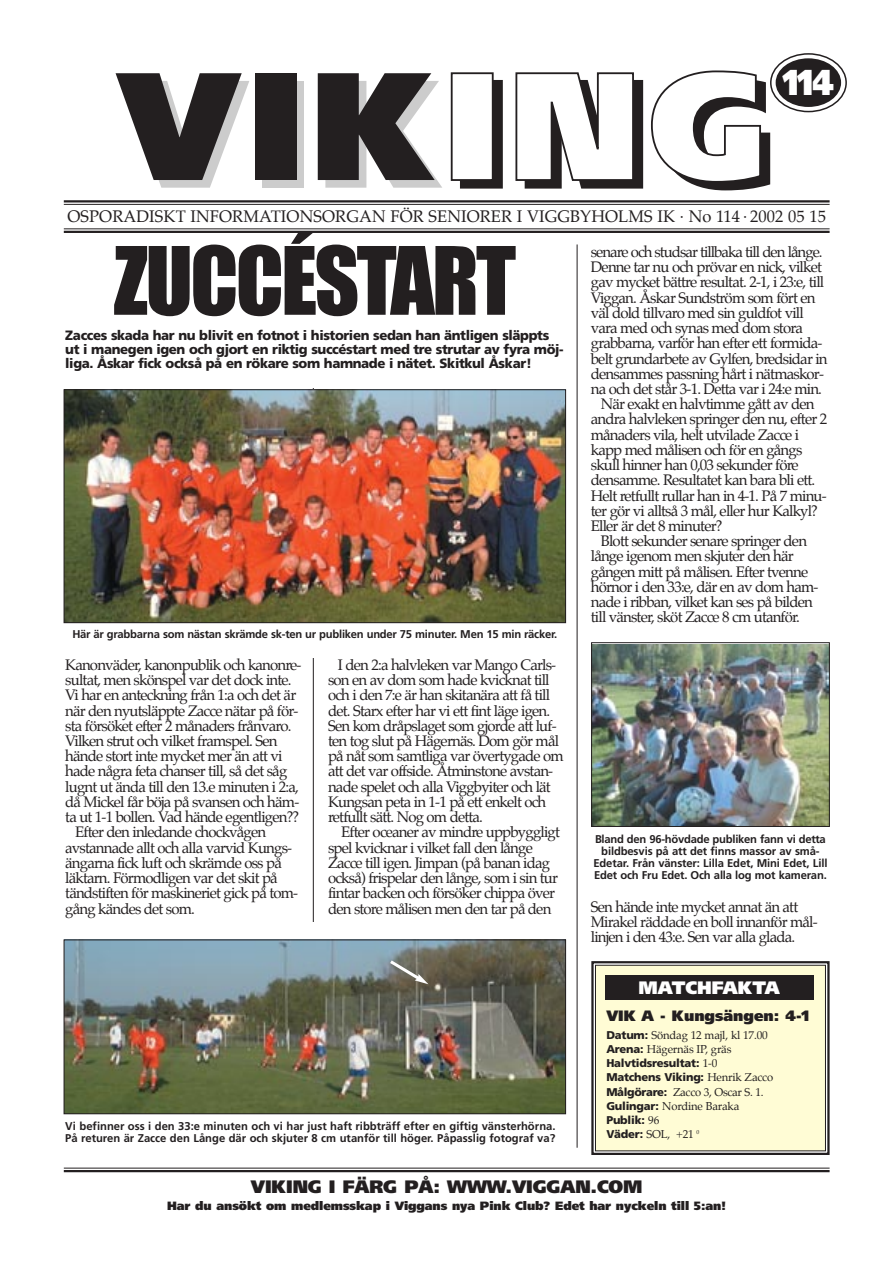
<style>
.page{position:relative;width:893px;height:1263px;background:#fff}
.page>*{position:absolute;margin:0;border:0;box-sizing:border-box;transform-origin:0 0}
.t1{font:900 153px "Frutiger";letter-spacing:.05em;color:#231f20}
.t2{font:87px "Impact";letter-spacing:-.03em;color:#231f20}
.t3{font:900 36px "Frutiger";color:#fff;scale:.85 1}
.t4{font:900 18px "Frutiger";letter-spacing:-.005em;color:#231f20}
.t5{font:900 18px "Frutiger";color:#fff}
.t6{font:16.5px "Palatino";letter-spacing:.005em;color:#231f20}
.t7{font:15px/15.3px "Palatino";letter-spacing:-.055em;color:#231f20}
.t8{font:900 15px "Frutiger";color:#231f20}
.t9{font:900 13.5px/14.2px "Frutiger";letter-spacing:-.03em;color:#231f20}
.t10{font:900 12px "Frutiger";letter-spacing:-.005em;color:#231f20}
.t11{font:700 11.25px/12px "Frutiger";letter-spacing:-.01em;color:#231f20;text-align:center}
.t12{font:11.25px/14.2px "Palatino";letter-spacing:-.015em;color:#231f20}
.t13{font:900 11.25px/14.2px "Frutiger";letter-spacing:-.02em;color:#231f20}
.s1{color:#fff}
.s2{font-family:"Frutiger";font-weight:900}
.s3{font-family:"Palatino";font-weight:400}
</style>
<div class="page">
<hr style="left:64px;top:200px;width:765px;height:2px;background:#231f20">
<hr style="left:64px;top:204px;width:765px;height:1px;background:#231f20">
<hr style="left:64px;top:228px;width:765px;height:1px;background:#231f20">
<hr style="left:64px;top:231px;width:765px;height:2px;background:#231f20">
<hr style="left:64px;top:1168px;width:765px;height:1px;background:#231f20">
<hr style="left:64px;top:1170px;width:765px;height:2px;background:#231f20">
<svg style="left:770px;top:53px;width:76px;height:59px"></svg>
<div style="left:775px;top:58px;width:66px;height:49px;background:#231f20;border-radius:50%"></div>
<hr style="left:577px;top:244px;width:1px;height:904px;background:#231f20">
<hr style="left:313px;top:388px;width:1px;height:543px;background:#231f20">
<div style="left:595px;top:965px;width:230px;height:186px;background:#fffcd5"></div>
<div style="left:591px;top:961px;width:238px;height:194px;border:2px solid #231f20"></div>
<div style="left:595px;top:965px;width:230px;height:186px;border:1px solid #231f20"></div>
<div style="left:604px;top:975px;width:209px;height:25px;background:#231f20"></div>
<img style="left:66px;top:392px;width:498px;height:229px">
<div style="left:64px;top:390px;width:502px;height:233px;border:1px solid #231f20"></div>
<img style="left:66px;top:942px;width:498px;height:170px">
<div style="left:64px;top:940px;width:502px;height:174px;border:1px solid #231f20"></div>
<img style="left:593px;top:644px;width:234px;height:181px">
<div style="left:591px;top:642px;width:238px;height:185px;border:1px solid #231f20"></div>
<svg style="left:387px;top:958px;width:41px;height:26px"></svg>
<h1 class="t1" style="left:118px;top:65px;width:651px">VIK<span class="s1">ING</span></h1>
<h3 class="t3" style="left:782px;top:68px;width:62px">114</h3>
<p class="t6" style="left:67px;top:208px;width:760px">OSPORADISKT INFORMATIONSORGAN FÖR SENIORER I VIGGBYHOLMS IK · No 114 · 2002 05 15</p>
<h2 class="t2" style="left:114px;top:227px;width:404px">ZUCCÉSTART</h2>
<p class="t9" style="left:65px;top:329px;width:500px">Zacces skada har nu blivit en fotnot i historien sedan han äntligen släppts ut i manegen igen och gjort en riktig succéstart med tre strutar av fyra möj&shy;liga. Åskar fick också på en rökare som hamnade i nätet. Skitkul Åskar!</p>
<p class="t11" style="left:72px;top:629px;width:486px">Här är grabbarna som nästan skrämde sk-ten ur publiken under 75 minuter. Men 15 min räcker.</p>
<p class="t7" style="left:65px;top:658px;width:238px">Kanonväder, kanonpublik och kanonre-</p>
<p class="t7" style="left:65px;top:673px;width:228px">sultat, men skönspel var det dock inte.</p>
<p class="t7" style="left:65px;top:689px;width:232px">Vi har en anteckning från 1:a och det är</p>
<p class="t7" style="left:65px;top:704px;width:235px">när den nyutsläppte Zacce nätar på för-</p>
<p class="t7" style="left:65px;top:719px;width:228px">sta försöket efter 2 månaders frånvaro.</p>
<p class="t7" style="left:65px;top:734px;width:214px">Vilken strut och vilket framspel. Sen</p>
<p class="t7" style="left:65px;top:750px;width:219px">hände stort inte mycket mer än att vi</p>
<p class="t7" style="left:65px;top:765px;width:223px">hade några feta chanser till, så det såg</p>
<p class="t7" style="left:65px;top:780px;width:235px">lugnt ut ända till den 13.e minuten i 2:a,</p>
<p class="t7" style="left:65px;top:795px;width:235px">då Mickel får böja på svansen och häm-</p>
<p class="t7" style="left:65px;top:810px;width:235px">ta ut 1-1 bollen. Vad hände egentligen??</p>
<p class="t7" style="left:75px;top:826px;width:192px">Efter den inledande chockvågen</p>
<p class="t7" style="left:65px;top:841px;width:228px">avstannade allt och alla varvid Kungs-</p>
<p class="t7" style="left:65px;top:856px;width:218px">ängarna fick luft och skrämde oss på</p>
<p class="t7" style="left:65px;top:871px;width:214px">läktarn. Förmodligen var det skit på</p>
<p class="t7" style="left:65px;top:887px;width:234px">tändstiften för maskineriet gick på tom-</p>
<p class="t7" style="left:65px;top:902px;width:131px">gång kändes det som.</p>
<p class="t7" style="left:328px;top:658px;width:237px;text-indent:10px">I den 2:a halvleken var Mango Carls&shy;son en av dom som hade kvicknat till och i den 7:e är han skitanära att få till det. Starx efter har vi ett fint läge igen.<br>Sen kom dråpslaget som gjorde att luf&shy;ten tog slut på Hägernäs. Dom gör mål på nåt som samtliga var övertygade om att det var offside. Åtminstone avstan&shy;nade spelet och alla Viggbyiter och lät Kungsan peta in 1-1 på ett enkelt och retfullt sätt. Nog om detta.</p>
<p class="t7" style="left:328px;top:826px;width:233px;text-indent:13px">Efter oceaner av mindre uppbyggligt spel kvicknar i vilket fall den långe Zacce till igen. Jimpan (på banan idag också) frispelar den långe, som i sin tur fintar backen och försöker chippa över den store målisen men den tar på den</p>
<p class="t11" style="left:65px;top:1121px;width:492px;text-align:left">Vi befinner oss i den 33:e minuten och vi har just haft ribbträff efter en giftig vänsterhörna.<br>På returen är Zacce den Långe där och skjuter 8 cm utanför till höger. Påpasslig fotograf va?</p>
<p class="t7" style="left:591px;top:245px;width:233px">senare och studsar tillbaka till den långe.</p>
<p class="t7" style="left:591px;top:260px;width:232px">Denne tar nu och prövar en nick, vilket</p>
<p class="t7" style="left:591px;top:276px;width:235px">gav mycket bättre resultat. 2-1, i 23:e, till</p>
<p class="t7" style="left:591px;top:291px;width:226px">Viggan. Åskar Sundström som fört en</p>
<p class="t7" style="left:591px;top:306px;width:214px">väl dold tillvaro med sin guldfot vill</p>
<p class="t7" style="left:591px;top:321px;width:214px">vara med och synas med dom stora</p>
<p class="t7" style="left:591px;top:337px;width:233px">grabbarna, varför han efter ett formida-</p>
<p class="t7" style="left:591px;top:352px;width:238px">belt grundarbete av Gylfen, bredsidar in</p>
<p class="t7" style="left:591px;top:367px;width:235px">densammes passning hårt i nätmaskor-</p>
<p class="t7" style="left:591px;top:382px;width:233px">na och det står 3-1. Detta var i 24:e min.</p>
<p class="t7" style="left:600px;top:398px;width:215px">När exakt en halvtimme gått av den</p>
<p class="t7" style="left:591px;top:413px;width:238px">andra halvleken springer den nu, efter 2</p>
<p class="t7" style="left:591px;top:428px;width:210px">månaders vila, helt utvilade Zacce i</p>
<p class="t7" style="left:591px;top:443px;width:213px">kapp med målisen och för en gångs</p>
<p class="t7" style="left:591px;top:458px;width:209px">skull hinner han 0,03 sekunder före</p>
<p class="t7" style="left:591px;top:474px;width:226px">densamme. Resultatet kan bara bli ett.</p>
<p class="t7" style="left:591px;top:489px;width:237px">Helt retfullt rullar han in 4-1. På 7 minu-</p>
<p class="t7" style="left:591px;top:504px;width:228px">ter gör vi alltså 3 mål, eller hur Kalkyl?</p>
<p class="t7" style="left:591px;top:519px;width:133px">Eller är det 8 minuter?</p>
<p class="t7" style="left:600px;top:535px;width:208px">Blott sekunder senare springer den</p>
<p class="t7" style="left:591px;top:550px;width:204px">långe igenom men skjuter den här</p>
<p class="t7" style="left:591px;top:565px;width:219px">gången mitt på målisen. Efter tvenne</p>
<p class="t7" style="left:591px;top:580px;width:229px">hörnor i den 33:e, där en av dom ham-</p>
<p class="t7" style="left:591px;top:595px;width:223px">nade i ribban, vilket kan ses på bilden</p>
<p class="t7" style="left:591px;top:611px;width:210px">till vänster, sköt Zacce 8 cm utanför.</p>
<p class="t11" style="left:593px;top:834px;width:235px">Bland den 96-hövdade publiken fann vi detta bildbesvis på att det finns massor av små-Edetar. Från vänster: Lilla Edet, Mini Edet, Lill Edet och Fru Edet. Och alla log mot kameran.</p>
<p class="t7" style="left:591px;top:900px;width:228px">Sen hände inte mycket annat än att<br>Mirakel räddade en boll innanför mål&shy;linjen i den 43:e. Sen var alla glada.</p>
<p class="t5" style="left:638px;top:980px;width:143px">MATCHFAKTA</p>
<p class="t8" style="left:606px;top:1009px;width:204px">VIK A - Kungsängen: 4-1</p>
<p class="t12" style="left:606px;top:1028px;width:163px"><span class="s2">Datum:</span> Söndag 12 majl, kl 17.00<br><span class="s2">Arena:</span> Hägernäs IP, gräs</p>
<p class="t13" style="left:606px;top:1057px;width:168px">Halvtidsresultat: <span class="s3">1-0<br></span>Matchens Viking: <span class="s3">Henrik Zacco</span></p>
<p class="t12" style="left:606px;top:1085px;width:159px"><span class="s2">Målgörare:</span> Zacco 3, Oscar S. 1.<br><span class="s2">Gulingar:</span> Nordine Baraka</p>
<p class="t13" style="left:606px;top:1114px;width:54px">Publik: <span class="s3">96</span></p>
<p class="t12" style="left:606px;top:1128px;width:95px"><span class="s2">Väder:</span> SOL, +21 <sup>0</sup></p>
<p class="t4" style="left:251px;top:1180px;width:393px">VIKING I FÄRG PÅ: WWW.VIGGAN.COM</p>
<p class="t10" style="left:167px;top:1201px;width:560px">Har du ansökt om medlemsskap i Viggans nya Pink Club? Edet har nyckeln till 5:an!</p>
</div>
